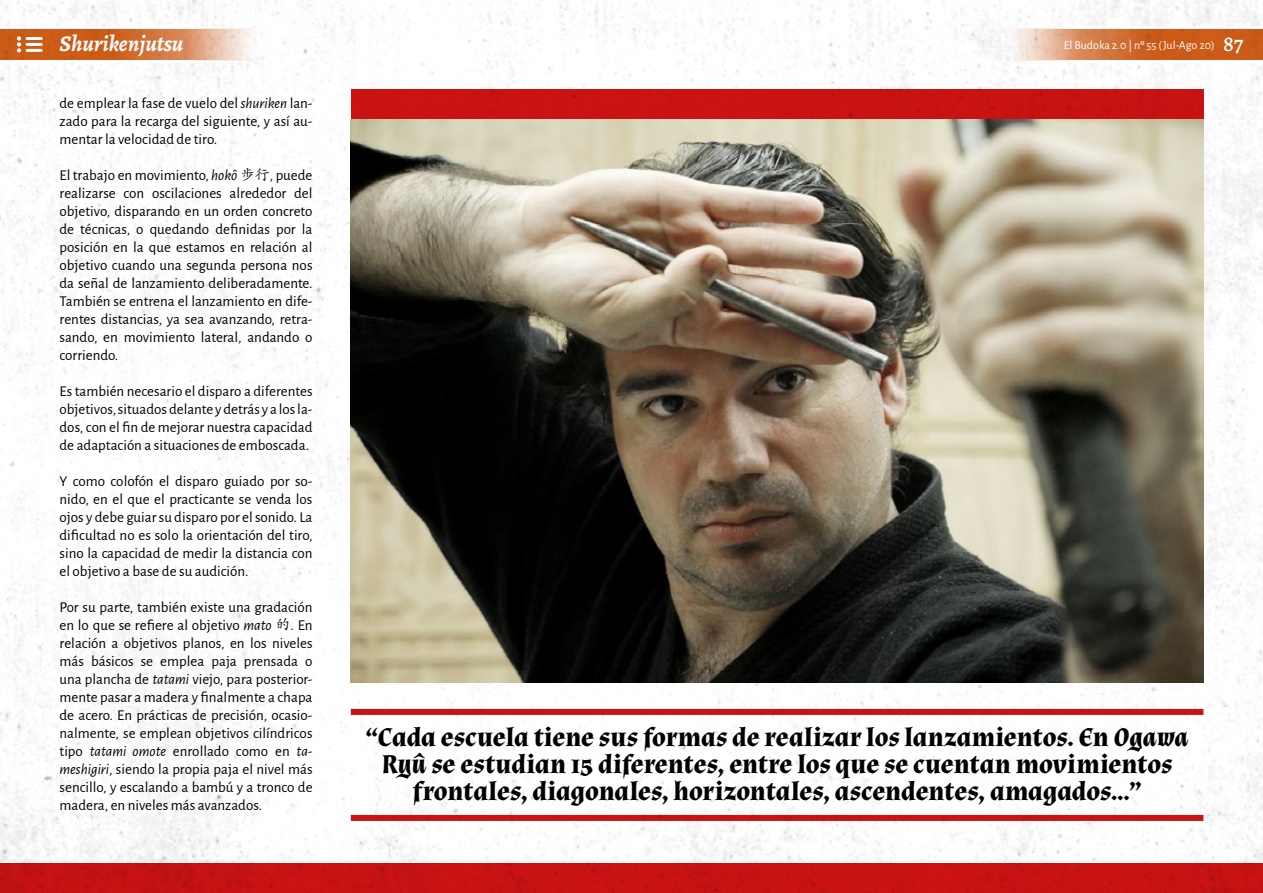
<style>
.page{position:relative;width:1263px;height:893px;background:#fff}
.page>*{position:absolute;margin:0;border:0;box-sizing:border-box;transform-origin:0 0}
.t1{font:700 27px/27px "Almendra";letter-spacing:-.005em;color:#000;text-align:center}
.t2{font:italic 700 22.5px "Alegreya";color:#fff}
.t3{font:15px/18px "Alegreya Sans";color:#000;text-align:justify}
.t4{font:12px "Alegreya Sans";color:#fff}
.s1{font-family:"Alegreya";font-weight:500;font-size:22.5px}
.s2{font-style:italic}
.s3{font-family:"Adobe Kaiti Std"}
</style>
<div class="page">
<img style="left:0;top:0;width:1263px;height:863px">
<img style="left:351px;top:119px;width:852px;height:563px">
<div style="left:0;top:863px;width:1263px;height:30px;background:#cb1313"></div>
<div style="left:351px;top:89px;width:852px;height:30px;background:#cb1313"></div>
<div style="left:351px;top:815px;width:852px;height:6px;background:#cb1313"></div>
<div style="left:351px;top:709px;width:852px;height:6px;background:#cb1313"></div>
<svg style="left:0;top:28px;width:271px;height:33px;background:#da8f61"></svg>
<hr style="left:0;top:27px;width:271px;height:1px;background:#fffefe">
<hr style="left:0;top:61px;width:271px;height:2px;background:#fffefe">
<svg style="left:992px;top:28px;width:271px;height:33px;background:#da8d5f"></svg>
<hr style="left:992px;top:27px;width:271px;height:1px;background:#fffefe">
<hr style="left:992px;top:61px;width:271px;height:2px;background:#fffefe">
<svg style="left:17px;top:36px;width:4px;height:17px"></svg>
<hr style="left:26px;top:37px;width:17px;height:3px;background:#fff">
<hr style="left:26px;top:43px;width:17px;height:3px;background:#fff">
<hr style="left:26px;top:49px;width:17px;height:3px;background:#fff">
<h2 class="t2" style="left:60px;top:28px;width:125px">Shurikenjutsu</h2>
<p class="t4" style="left:1064px;top:37px;width:181px">El Budoka 2.0 | nº 55 (Jul-Ago 20) <span class="s1">87</span></p>
<p class="t3" style="left:60px;top:93px;width:254px">de emplear la fase de vuelo del <span class="s2">shuriken</span> lan&shy;zado para la recarga del siguiente, y así au&shy;mentar la velocidad de tiro.</p>
<p class="t3" style="left:60px;top:165px;width:255px">El trabajo en movimiento, <span class="s2">hokô</span> <span class="s3">歩行</span>, puede realizarse con oscilaciones alrededor del objetivo, disparando en un orden concreto de técnicas, o quedando definidas por la posición en la que estamos en relación al objetivo cuando una segunda persona nos da señal de lanzamiento deliberadamente.<br>También se entrena el lanzamiento en dife&shy;rentes distancias, ya sea avanzando, retra&shy;sando, en movimiento lateral, andando o corriendo.</p>
<p class="t3" style="left:60px;top:381px;width:255px">Es también necesario el disparo a diferentes objetivos, situados delante y detrás y a los la&shy;dos, con el fin de mejorar nuestra capacidad de adaptación a situaciones de emboscada.</p>
<p class="t3" style="left:60px;top:471px;width:255px">Y como colofón el disparo guiado por so&shy;nido, en el que el practicante se venda los ojos y debe guiar su disparo por el sonido. La dificultad no es solo la orientación del tiro, sino la capacidad de medir la distancia con el objetivo a base de su audición.</p>
<p class="t3" style="left:60px;top:597px;width:255px">Por su parte, también existe una gradación en lo que se refiere al objetivo <span class="s2">mato</span> <span class="s3">的</span>. En relación a objetivos planos, en los niveles más básicos se emplea paja prensada o una plancha de <span class="s2">tatami</span> viejo, para posterior&shy;mente pasar a madera y finalmente a chapa de acero. En prácticas de precisión, ocasio&shy;nalmente, se emplean objetivos cilíndricos tipo <span class="s2">tatami omote</span> enrollado como en <span class="s2">ta&shy;meshigiri</span>, siendo la propia paja el nivel más sencillo, y escalando a bambú y a tronco de madera, en niveles más avanzados.</p>
<h1 class="t1" style="left:366px;top:724px;width:824px">“Cada escuela tiene sus formas de realizar los lanzamientos. En <span class="s2">Ogawa<br>Ryû</span> se estudian 15 diferentes, entre los que se cuentan movimientos frontales, diagonales, horizontales, ascendentes, amagados…”</h1>
</div>
